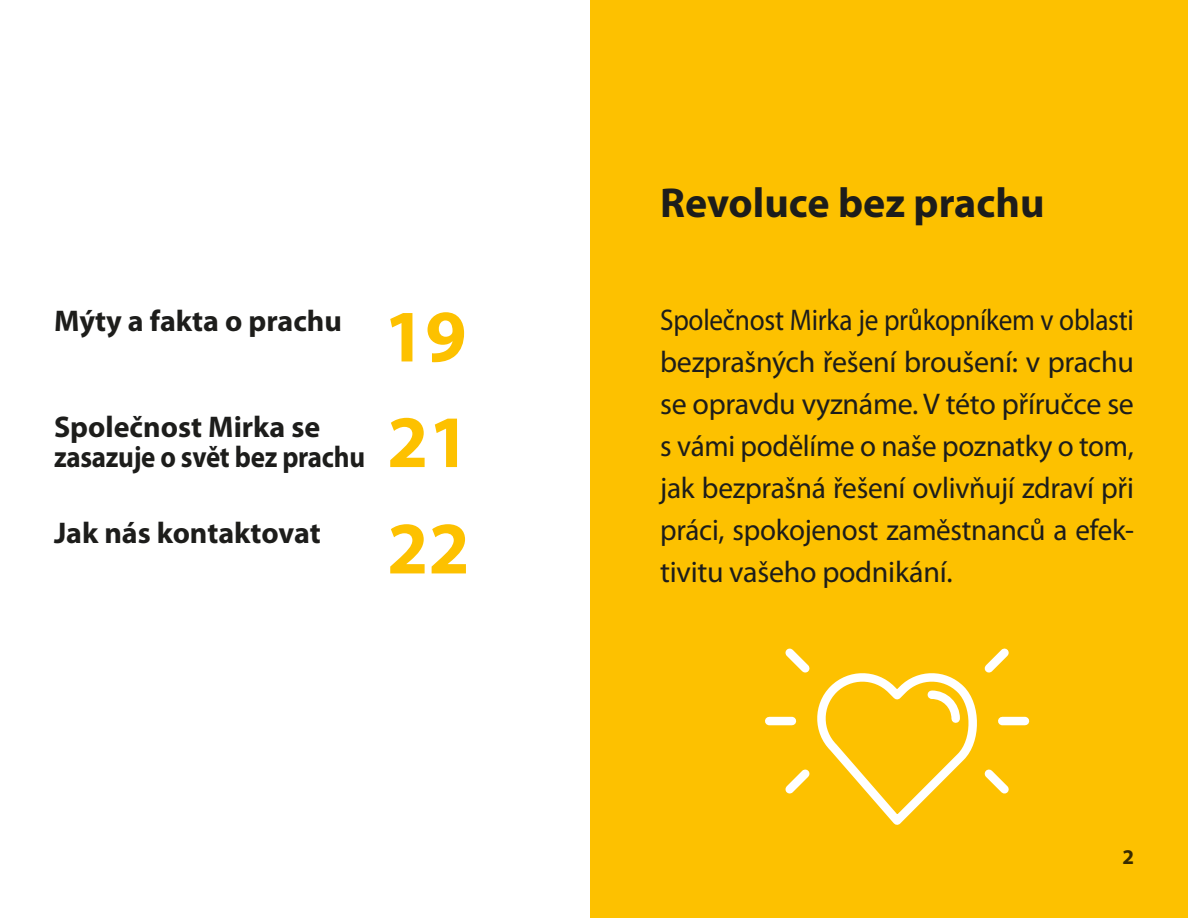
<style>
.page{position:relative;width:1188px;height:918px;background:#fff}
.page>*{position:absolute;margin:0;border:0;box-sizing:border-box;transform-origin:0 0}
.t1{font:700 74.55px/106.1px "Myriad Pro";color:#fdc100;text-align:justify}
.t2{font:700 42px "Myriad Pro";color:#1d1d1b}
.t3{font:30px/42px "Myriad Pro";letter-spacing:-.01em;color:#1d1d1b;text-align:justify;scale:.91 1}
.t4{font:700 30px/30px "Myriad Pro";color:#1d1d1b}
.t5{font:700 21px "Myriad Pro";color:#1d1d1b}
</style>
<div class="page">
<div style="left:591px;top:0;width:597px;height:918px;background:#fdc100"></div>
<div style="left:1002px;top:717px;width:23px;height:8px;background:#fff"></div>
<div style="left:769px;top:717px;width:23px;height:8px;background:#fff"></div>
<svg style="left:778px;top:648px;width:238px;height:177px"></svg>
<p class="t4" style="left:54px;top:305px;width:289px">Mýty a fakta o prachu</p>
<p class="t4" style="left:54px;top:411px;width:313px">Společnost Mirka se zasazuje o svět bez prachu</p>
<p class="t4" style="left:54px;top:517px;width:268px">Jak nás kontaktovat</p>
<h1 class="t1" style="left:384px;top:281px;width:87px">19<br>21<br>22</h1>
<h2 class="t2" style="left:660px;top:176px;width:386px">Revoluce bez prachu</h2>
<p class="t3" style="left:660px;top:299px;width:522px">Společnost Mirka je průkopníkem v oblasti bezprašných řešení broušení: v prachu se opravdu vyznáme. V této příručce se s vámi podělíme o naše poznatky o tom, jak bezprašná řešení ovlivňují zdraví při práci, spokojenost zaměstnanců a efek&shy;tivitu vašeho podnikání.</p>
<p class="t5" style="left:1122px;top:843px;width:13px">2</p>
</div>
